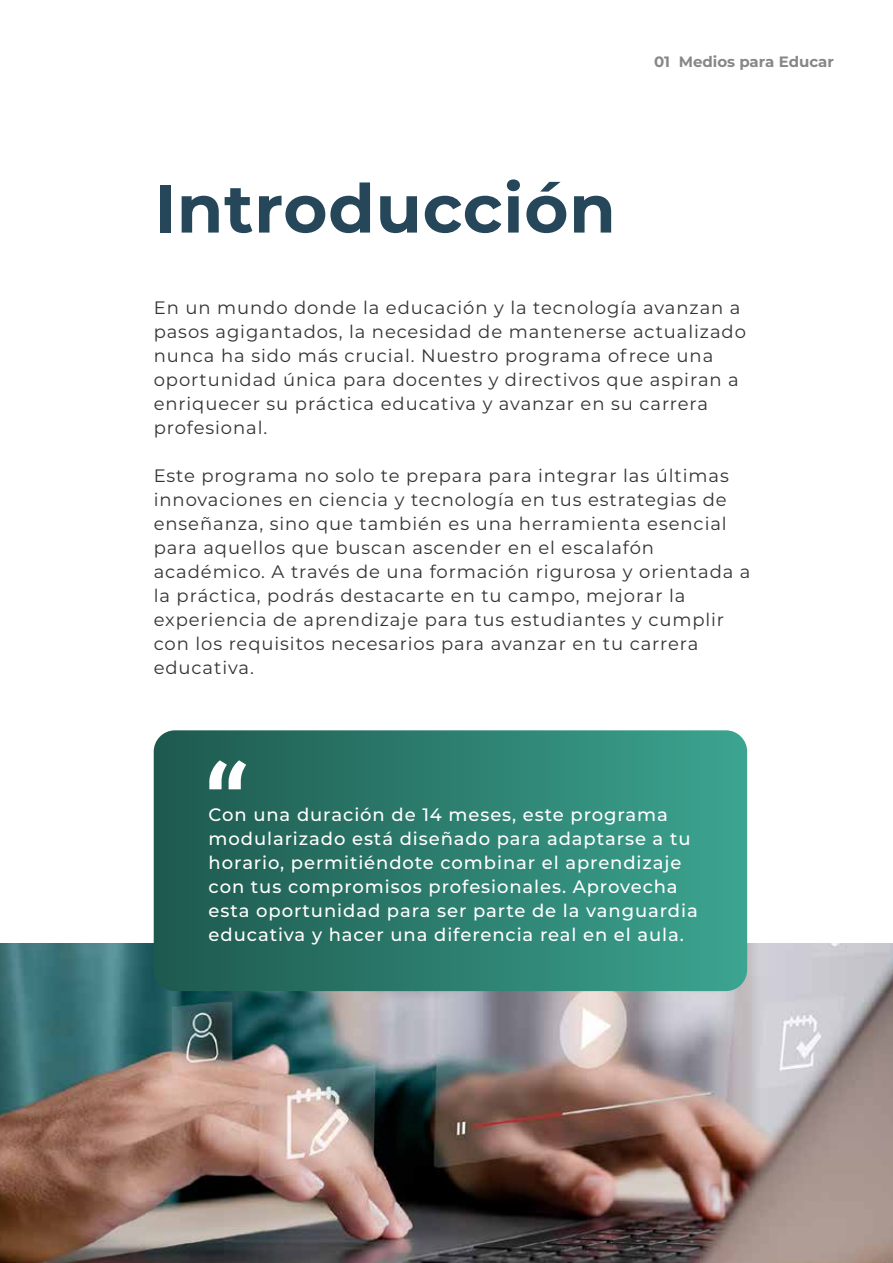
<style>
.page{position:relative;width:893px;height:1263px;background:#fff}
.page>*{position:absolute;margin:0;border:0;box-sizing:border-box;transform-origin:0 0}
.t1{font:700 67.5px "Montserrat";letter-spacing:.01em;color:#264759}
.t2{font:18px/24px "Montserrat";letter-spacing:.05em;color:#333}
.t3{font:500 18px/24px "Montserrat";letter-spacing:.05em;color:#fff}
.t4{font:700 15px "Montserrat";color:#878787}
</style>
<div class="page">
<img style="left:1px;top:943px;width:892px;height:320px">
<svg style="left:154px;top:730px;width:593px;height:261px;background:#2d7f6f"></svg>
<svg style="left:209px;top:760px;width:37px;height:29px"></svg>
<p class="t4" style="left:654px;top:51px;width:181px">01 Medios para Educar</p>
<h1 class="t1" style="left:154px;top:160px;width:463px">Introducción</h1>
<p class="t2" style="left:154px;top:295px;width:594px">En un mundo donde la educación y la tecnología avanzan a pasos agigantados, la necesidad de mantenerse actualizado nunca ha sido más crucial. Nuestro programa ofrece una oportunidad única para docentes y directivos que aspiran a enriquecer su práctica educativa y avanzar en su carrera profesional.</p>
<p class="t2" style="left:154px;top:463px;width:598px">Este programa no solo te prepara para integrar las últimas innovaciones en ciencia y tecnología en tus estrategias de enseñanza, sino que también es una herramienta esencial para aquellos que buscan ascender en el escalafón académico. A través de una formación rigurosa y orientada a la práctica, podrás destacarte en tu campo, mejorar la experiencia de aprendizaje para tus estudiantes y cumplir con los requisitos necesarios para avanzar en tu carrera educativa.</p>
<p class="t3" style="left:209px;top:802px;width:491px">Con una duración de 14 meses, este programa modularizado está diseñado para adaptarse a tu horario, permitiéndote combinar el aprendizaje con tus compromisos profesionales. Aprovecha esta oportunidad para ser parte de la vanguardia educativa y hacer una diferencia real en el aula.</p>
</div>
